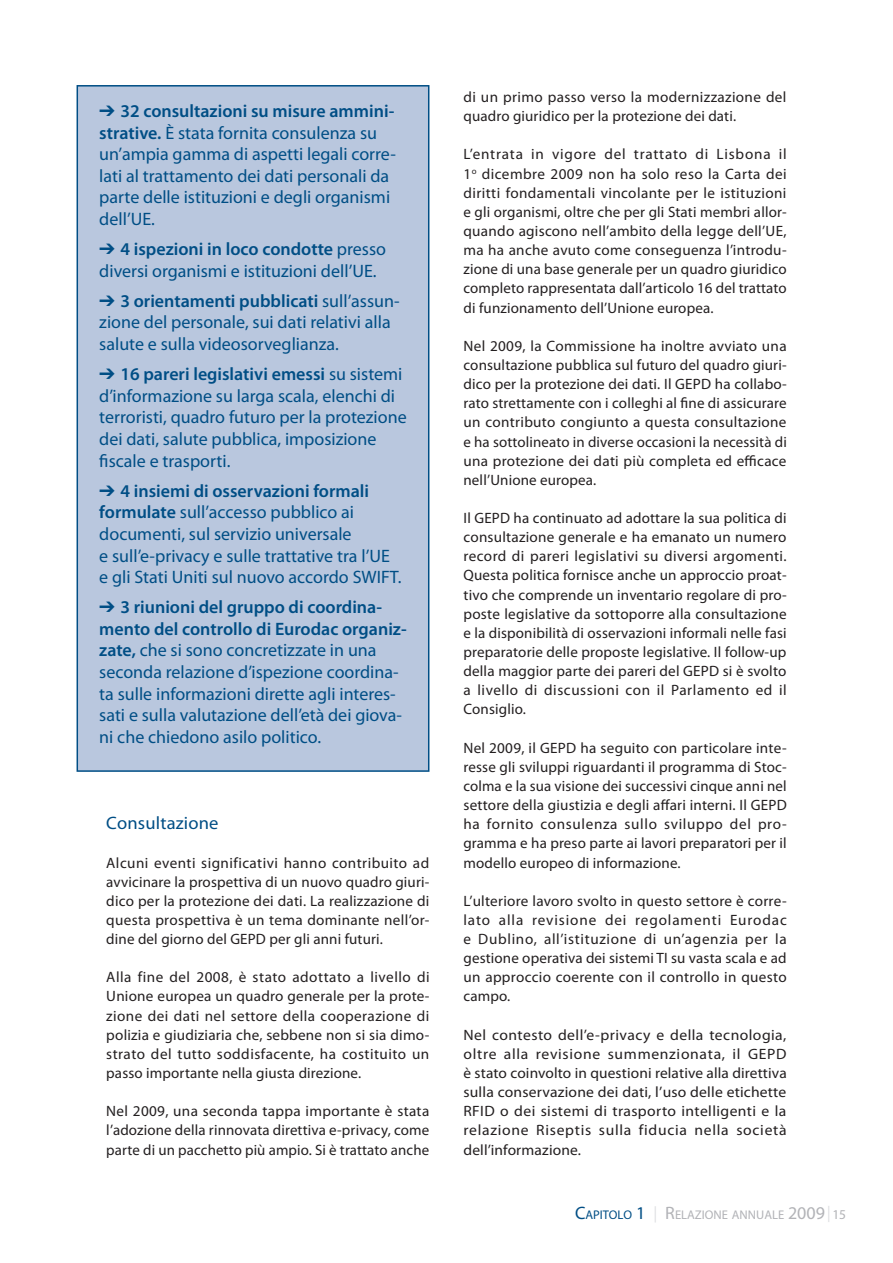
<style>
.page{position:relative;width:893px;height:1263px;background:#fff}
.page>*{position:absolute;margin:0;border:0;box-sizing:border-box;transform-origin:0 0}
.KEY_FIGURE_BOX{font:18px/21.6px "Myriad Pro";color:#004e85}
.TEXT{font:15px/19.2px "Myriad Pro";letter-spacing:.01em;color:#231f20;text-align:justify}
.TEXT-2{font:15px/19.2px "Myriad Pro";letter-spacing:.01em;color:#231f20;text-align:justify;scale:1.04 1}
.t1{font:12.6px "Myriad Pro";color:#b2b3b7}
.s1{font-weight:600}
.s2{font-size:18px;color:#004e85}
.s3{color:#004e85}
.s4{font-size:18px}
.s5{font-size:13.5px}
</style>
<div class="page">
<svg style="left:655px;top:1206px;width:1px;height:16px"></svg>
<svg style="left:828px;top:1206px;width:1px;height:16px"></svg>
<div style="left:77px;top:86px;width:352px;height:685px;background:#b9c7de"></div>
<div style="left:77px;top:85px;width:352px;height:687px;border:2px solid #004e85"></div>
<p class="KEY_FIGURE_BOX" style="left:99px;top:100px;width:298px">➔ <span class="s1">32 consultazioni su misure ammini&shy;strative.</span> È stata fornita consulenza su un’ampia gamma di aspetti legali corre&shy;lati al trattamento dei dati personali da parte delle istituzioni e degli organismi dell’UE.</p>
<p class="KEY_FIGURE_BOX" style="left:99px;top:238px;width:288px">➔ <span class="s1">4 ispezioni in loco condotte</span> presso diversi organismi e istituzioni dell’UE.</p>
<p class="KEY_FIGURE_BOX" style="left:99px;top:290px;width:302px">➔ <span class="s1">3 orientamenti pubblicati</span> sull’assun&shy;zione del personale, sui dati relativi alla salute e sulla videosorveglianza.</p>
<p class="KEY_FIGURE_BOX" style="left:99px;top:363px;width:309px">➔ <span class="s1">16 pareri legislativi emessi</span> su sistemi d’informazione su larga scala, elenchi di terroristi, quadro futuro per la protezione dei dati, salute pubblica, imposizione fiscale e trasporti.</p>
<p class="KEY_FIGURE_BOX" style="left:99px;top:480px;width:304px">➔ <span class="s1">4 insiemi di osservazioni formali formulate</span> sull’accesso pubblico ai documenti, sul servizio universale<br>e sull’e-privacy e sulle trattative tra l’UE e gli Stati Uniti sul nuovo accordo SWIFT.</p>
<p class="KEY_FIGURE_BOX" style="left:99px;top:596px;width:309px">➔ <span class="s1">3 riunioni del gruppo di coordina&shy;mento del controllo di Eurodac organiz&shy;zate,</span> che si sono concretizzate in una seconda relazione d’ispezione coordina&shy;ta sulle informazioni dirette agli interes&shy;sati e sulla valutazione dell’età dei giova&shy;ni che chiedono asilo politico.</p>
<p class="KEY_FIGURE_BOX" style="left:106px;top:812px;width:114px">Consultazione</p>
<p class="TEXT" style="left:106px;top:853px;width:325px">Alcuni eventi significativi hanno contribuito ad avvicinare la prospettiva di un nuovo quadro giuri&shy;dico per la protezione dei dati. La realizzazione di questa prospettiva è un tema dominante nell’or&shy;dine del giorno del GEPD per gli anni futuri.</p>
<p class="TEXT" style="left:106px;top:967px;width:325px">Alla fine del 2008, è stato adottato a livello di Unione europea un quadro generale per la prote&shy;zione dei dati nel settore della cooperazione di polizia e giudiziaria che, sebbene non si sia dimo&shy;strato del tutto soddisfacente, ha costituito un passo importante nella giusta direzione.</p>
<p class="TEXT" style="left:106px;top:1101px;width:324px">Nel 2009, una seconda tappa importante è stata l’adozione della rinnovata direttiva e-privacy, come parte di un pacchetto più ampio. Si è trattato anche</p>
<p class="TEXT" style="left:463px;top:87px;width:324px">di un primo passo verso la modernizzazione del quadro giuridico per la protezione dei dati.</p>
<p class="TEXT" style="left:463px;top:145px;width:325px">L’entrata in vigore del trattato di Lisbona il 1<sup>o</sup> dicembre 2009 non ha solo reso la Carta dei diritti fondamentali vincolante per le istituzioni e gli organismi, oltre che per gli Stati membri allor&shy;quando agiscono nell’ambito della legge dell’UE, ma ha anche avuto come conseguenza l’introdu&shy;zione di una base generale per un quadro giuridico completo rappresentata dall’articolo 16 del trattato di funzionamento dell’Unione europea.</p>
<p class="TEXT" style="left:463px;top:336px;width:325px">Nel 2009, la Commissione ha inoltre avviato una consultazione pubblica sul futuro del quadro giuri&shy;dico per la protezione dei dati. Il GEPD ha collabo&shy;rato strettamente con i colleghi al fine di assicurare un contributo congiunto a questa consultazione e ha sottolineato in diverse occasioni la necessità di una protezione dei dati più completa ed efficace nell’Unione europea.</p>
<p class="TEXT" style="left:463px;top:508px;width:325px">Il GEPD ha continuato ad adottare la sua politica di consultazione generale e ha emanato un numero record di pareri legislativi su diversi argomenti.<br>Questa politica fornisce anche un approccio proat&shy;tivo che comprende un inventario regolare di pro&shy;poste legislative da sottoporre alla consultazione e la disponibilità di osservazioni informali nelle fasi preparatorie delle proposte legislative. Il follow-up della maggior parte dei pareri del GEPD si è svolto a livello di discussioni con il Parlamento ed il Consiglio.</p>
<p class="TEXT" style="left:463px;top:738px;width:325px">Nel 2009, il GEPD ha seguito con particolare inte&shy;resse gli sviluppi riguardanti il programma di Stoc&shy;colma e la sua visione dei successivi cinque anni nel settore della giustizia e degli affari interni. Il GEPD ha fornito consulenza sullo sviluppo del pro&shy;gramma e ha preso parte ai lavori preparatori per il modello europeo di informazione.</p>
<p class="TEXT" style="left:463px;top:891px;width:325px">L’ulteriore lavoro svolto in questo settore è corre&shy;lato alla revisione dei regolamenti Eurodac e Dublino, all’istituzione di un’agenzia per la gestione operativa dei sistemi TI su vasta scala e ad un approccio coerente con il controllo in questo campo.</p>
<p class="TEXT-2" style="left:463px;top:1025px;width:312px">Nel contesto dell’e-privacy e della tecnologia, oltre alla revisione summenzionata, il GEPD è stato coinvolto in questioni relative alla direttiva sulla conservazione dei dati, l’uso delle etichette RFID o dei sistemi di trasporto intelligenti e la relazione Riseptis sulla fiducia nella società dell’informazione.</p>
<p class="t1" style="left:575px;top:1207px;width:273px"><span class="s2">C</span><span class="s3">APITOLO</span> <span class="s2">1</span> <span class="s4">R</span>ELAZIONE ANNUALE <span class="s4">2009</span> <span class="s5">15</span></p>
</div>
